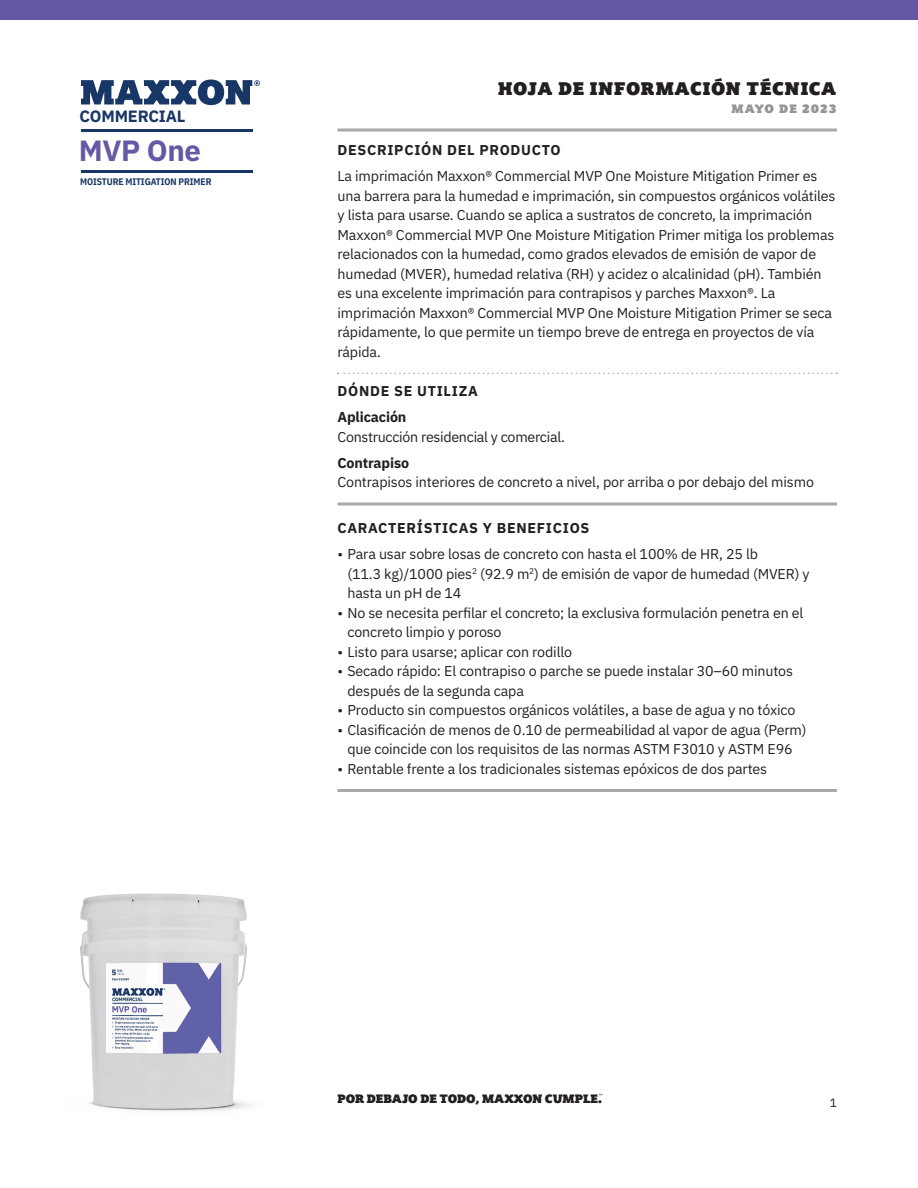
<style>
.page{position:relative;width:918px;height:1188px;background:#fff}
.page>*{position:absolute;margin:0;border:0;box-sizing:border-box;transform-origin:0 0}
.t1{font:700 29.25px "IBM Plex Sans";letter-spacing:-.01em;color:#6758a5}
.t2{font:18px "Plume Ad";letter-spacing:.035em;color:#231f20}
.t3{font:700 16.35px "IBM Plex Sans";letter-spacing:-.01em;color:#183666}
.Body_Text__9_5_13__L{font:14.25px/19.5px "IBM Plex Sans";letter-spacing:-.01em;color:#231f20}
.Body_Text_9_5_13pt{font:14.25px "IBM Plex Sans";letter-spacing:-.01em;color:#231f20}
.Body_All_Caps_Bold_T{font:700 14.25px "IBM Plex Sans";letter-spacing:.05em;color:#231f20}
.Body_Bulleted_Text{font:14.25px "IBM Plex Sans";letter-spacing:-.02em;color:#231f20}
.Body_Bulleted_Text-2{font:700 14.25px "IBM Plex Sans";letter-spacing:-.01em;color:#231f20}
.Body_Text__9_5_13__L-2{font:700 14.25px "IBM Plex Sans";letter-spacing:.05em;color:#231f20}
.t4{font:12px "Plume Ad";letter-spacing:-.005em;color:#231f20}
.t5{font:12px "Plume Ad";letter-spacing:.09em;color:#939598}
.t6{font:12px "IBM Plex Sans";color:#231f20}
.t7{font:700 9.45px "IBM Plex Sans Cond";letter-spacing:-.01em;color:#183666}
</style>
<div class="page">
<svg style="left:338px;top:373px;width:499px;height:1px"></svg>
<img style="left:80px;top:893px;width:170px;height:219px">
<hr style="left:338px;top:129px;width:499px;height:3px;background:#a8a9ad">
<hr style="left:338px;top:503px;width:499px;height:3px;background:#a8a9ad">
<hr style="left:338px;top:789px;width:499px;height:3px;background:#a8a9ad">
<div style="left:0;top:0;width:918px;height:20px;background:#6758a5"></div>
<hr style="left:81px;top:129px;width:171px;height:2px;background:#183666">
<hr style="left:81px;top:170px;width:171px;height:3px;background:#183666">
<svg style="left:81px;top:80px;width:179px;height:25px"></svg>
<p class="t3" style="left:80px;top:104px;width:108px">COMMERCIAL</p>
<h1 class="t1" style="left:79px;top:127px;width:124px">MVP One</h1>
<p class="t7" style="left:80px;top:175px;width:133px">MOISTURE MITIGATION PRIMER</p>
<p class="t2" style="left:498px;top:77px;width:340px">HOJA DE INFORMACIÓN TÉCNICA</p>
<p class="t5" style="left:732px;top:101px;width:106px">MAYO DE 2023</p>
<p class="Body_All_Caps_Bold_T" style="left:338px;top:139px;width:225px">DESCRIPCIÓN DEL PRODUCTO</p>
<p class="Body_Text__9_5_13__L" style="left:338px;top:165px;width:499px">La imprimación Maxxon® Commercial MVP One Moisture Mitigation Primer es una barrera para la humedad e imprimación, sin compuestos orgánicos volátiles y lista para usarse. Cuando se aplica a sustratos de concreto, la imprimación Maxxon® Commercial MVP One Moisture Mitigation Primer mitiga los problemas relacionados con la humedad, como grados elevados de emisión de vapor de humedad (MVER), humedad relativa (RH) y acidez o alcalinidad (pH). También es una excelente imprimación para contrapisos y parches Maxxon®. La imprimación Maxxon® Commercial MVP One Moisture Mitigation Primer se seca rápidamente, lo que permite un tiempo breve de entrega en proyectos de vía rápida.</p>
<p class="Body_Text__9_5_13__L-2" style="left:338px;top:379px;width:142px">DÓNDE SE UTILIZA</p>
<p class="Body_Bulleted_Text-2" style="left:338px;top:406px;width:70px">Aplicación</p>
<p class="Body_Bulleted_Text" style="left:338px;top:426px;width:229px">Construcción residencial y comercial.</p>
<p class="Body_Bulleted_Text-2" style="left:338px;top:451px;width:73px">Contrapiso</p>
<p class="Body_Text_9_5_13pt" style="left:338px;top:471px;width:478px">Contrapisos interiores de concreto a nivel, por arriba o por debajo del mismo</p>
<p class="Body_All_Caps_Bold_T" style="left:338px;top:517px;width:253px">CARACTERÍSTICAS Y BENEFICIOS</p>
<p class="Body_Text__9_5_13__L" style="left:347px;top:543px;width:464px;text-indent:-10px">• Para usar sobre losas de concreto con hasta el 100% de HR, 25 lb<br>(11.3 kg)/1000 pies<sup>2</sup> (92.9 m<sup>2</sup>) de emisión de vapor de humedad (MVER) y hasta un pH de 14</p>
<p class="Body_Text__9_5_13__L" style="left:347px;top:602px;width:457px;text-indent:-10px">• No se necesita perfilar el concreto; la exclusiva formulación penetra en el concreto limpio y poroso</p>
<p class="Body_Text__9_5_13__L" style="left:338px;top:641px;width:236px">• Listo para usarse; aplicar con rodillo</p>
<p class="Body_Text__9_5_13__L" style="left:347px;top:660px;width:447px;text-indent:-10px">• Secado rápido: El contrapiso o parche se puede instalar 30–60 minutos después de la segunda capa</p>
<p class="Body_Text__9_5_13__L" style="left:338px;top:699px;width:459px">• Producto sin compuestos orgánicos volátiles, a base de agua y no tóxico</p>
<p class="Body_Text__9_5_13__L" style="left:338px;top:719px;width:471px;text-align:center">• Clasificación de menos de 0.10 de permeabilidad al vapor de agua (Perm) que coincide con los requisitos de las normas ASTM F3010 y ASTM E96</p>
<p class="Body_Text__9_5_13__L" style="left:338px;top:758px;width:431px">• Rentable frente a los tradicionales sistemas epóxicos de dos partes</p>
<p class="t4" style="left:338px;top:1091px;width:267px">POR DEBAJO DE TODO, MAXXON CUMPLE.<sup>™</sup></p>
<p class="t6" style="left:830px;top:1093px;width:9px">1</p>
</div>
